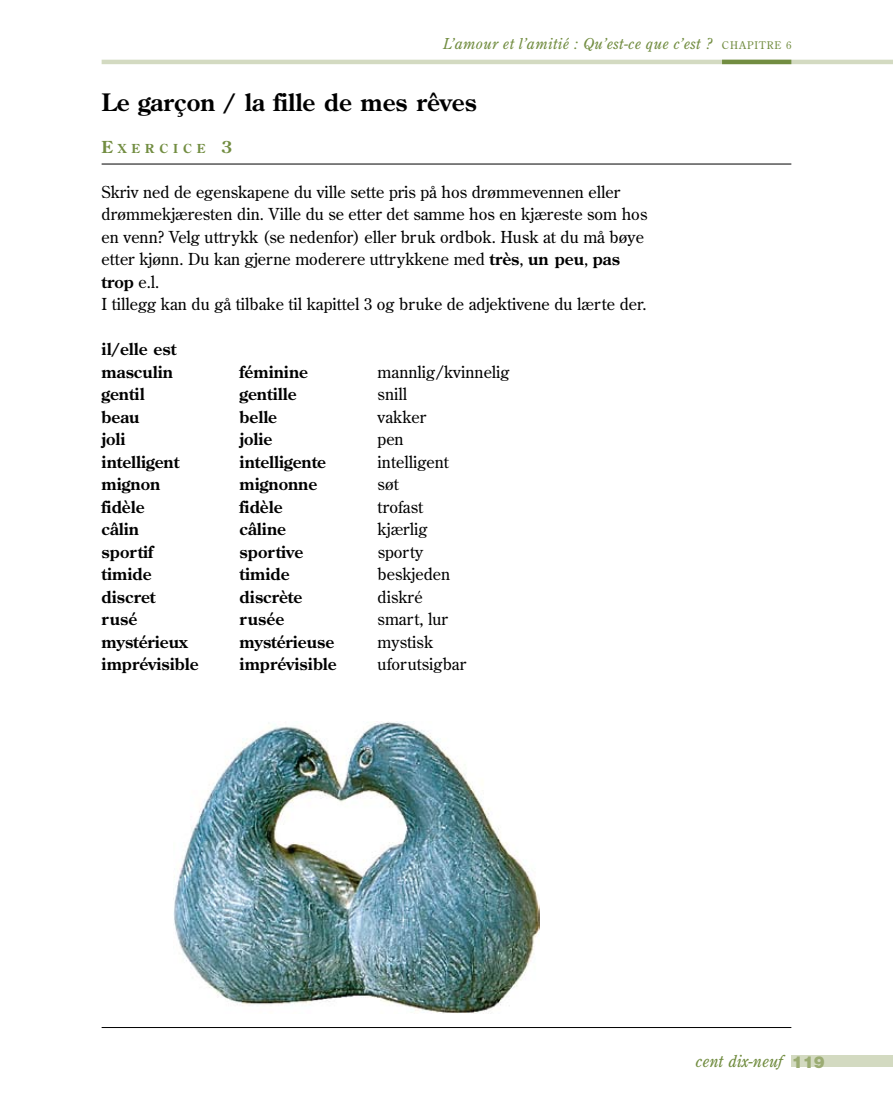
<style>
.page{position:relative;width:893px;height:1106px;background:#fff}
.page>*{position:absolute;margin:0;border:0;box-sizing:border-box;transform-origin:0 0}
.t1{font:700 24px "Century Old Style Std";color:#000}
.t2{font:16.5px/22.5px "Century Old Style Std";color:#000}
.t3{font:700 16.5px/22.5px "Century Old Style Std";color:#000}
.t4{font:italic 16.5px "Century Old Style Std";color:#728d41}
.t5{font:900 16.5px "Helvetica Neue";color:#9bac73}
.t6{font:italic 15px "Century Old Style Std";letter-spacing:.025em;color:#728d41}
.t7{font:700 12.3px "Century Old Style Std";letter-spacing:.4em;color:#728d41}
.s1{font-style:normal;font-size:10.5px}
.s2{font-size:16.5px}
.s3{font-weight:700}
</style>
<div class="page">
<hr style="left:102px;top:60px;width:791px;height:4px;background:#d3dac1">
<div style="left:791px;top:1055px;width:102px;height:11px;background:#d3dac1"></div>
<hr style="left:722px;top:60px;width:69px;height:4px;background:#728d41">
<hr style="left:102px;top:164px;width:689px;height:1px;background:#000">
<hr style="left:102px;top:1027px;width:689px;height:1px;background:#000">
<img style="left:173px;top:721px;width:367px;height:292px">
<p class="t6" style="left:443px;top:34px;width:350px">L’amour et l’amitié : Qu’est-ce que c’est ? <span class="s1">CHAPITRE 6</span></p>
<h1 class="t1" style="left:102px;top:86px;width:377px">Le garçon / la fille de mes rêves</h1>
<p class="t7" style="left:102px;top:140px;width:132px"><span class="s2">E</span>xercice <span class="s2">3</span></p>
<p class="t2" style="left:102px;top:180px;width:547px">Skriv ned de egenskapene du ville sette pris på hos drømmevennen eller drømmekjæresten din. Ville du se etter det samme hos en kjæreste som hos en venn? Velg uttrykk (se nedenfor) eller bruk ordbok. Husk at du må bøye etter kjønn. Du kan gjerne moderere uttrykkene med <span class="s3">très</span>, <span class="s3">un peu</span>, <span class="s3">pas trop</span> e.l.<br>I tillegg kan du gå tilbake til kapittel 3 og bruke de adjektivene du lærte der.</p>
<p class="t3" style="left:102px;top:337px;width:76px">il/elle est masculin</p>
<p class="t3" style="left:240px;top:360px;width:70px">féminine</p>
<p class="t2" style="left:378px;top:360px;width:134px">mannlig/kvinnelig</p>
<p class="t3" style="left:102px;top:382px;width:45px">gentil</p>
<p class="t3" style="left:240px;top:382px;width:58px">gentille</p>
<p class="t2" style="left:378px;top:383px;width:31px">snill</p>
<p class="t3" style="left:102px;top:405px;width:39px">beau</p>
<p class="t3" style="left:240px;top:405px;width:39px">belle</p>
<p class="t2" style="left:378px;top:405px;width:50px">vakker</p>
<p class="t3" style="left:102px;top:427px;width:25px">joli</p>
<p class="t3" style="left:240px;top:427px;width:34px">jolie</p>
<p class="t2" style="left:378px;top:428px;width:28px">pen</p>
<p class="t3" style="left:102px;top:450px;width:79px">intelligent</p>
<p class="t3" style="left:240px;top:450px;width:88px">intelligente</p>
<p class="t2" style="left:378px;top:450px;width:73px">intelligent</p>
<p class="t3" style="left:102px;top:472px;width:60px">mignon</p>
<p class="t3" style="left:240px;top:472px;width:79px">mignonne</p>
<p class="t2" style="left:378px;top:473px;width:23px">søt</p>
<p class="t3" style="left:102px;top:495px;width:44px">fidèle</p>
<p class="t3" style="left:240px;top:495px;width:44px">fidèle</p>
<p class="t2" style="left:378px;top:495px;width:47px">trofast</p>
<p class="t3" style="left:102px;top:517px;width:39px">câlin</p>
<p class="t3" style="left:240px;top:517px;width:48px">câline</p>
<p class="t2" style="left:378px;top:518px;width:51px">kjærlig</p>
<p class="t3" style="left:102px;top:540px;width:53px">sportif</p>
<p class="t3" style="left:240px;top:540px;width:65px">sportive</p>
<p class="t2" style="left:378px;top:540px;width:47px">sporty</p>
<p class="t3" style="left:102px;top:562px;width:51px">timide</p>
<p class="t3" style="left:240px;top:562px;width:51px">timide</p>
<p class="t2" style="left:378px;top:563px;width:74px">beskjeden</p>
<p class="t3" style="left:102px;top:585px;width:55px">discret</p>
<p class="t3" style="left:240px;top:585px;width:64px">discrète</p>
<p class="t2" style="left:378px;top:585px;width:46px">diskré</p>
<p class="t3" style="left:102px;top:607px;width:37px">rusé</p>
<p class="t3" style="left:240px;top:607px;width:46px">rusée</p>
<p class="t2" style="left:378px;top:608px;width:72px">smart, lur</p>
<p class="t3" style="left:102px;top:630px;width:88px">mystérieux</p>
<p class="t3" style="left:240px;top:630px;width:96px">mystérieuse</p>
<p class="t2" style="left:378px;top:630px;width:57px">mystisk</p>
<p class="t3" style="left:102px;top:652px;width:99px">imprévisible</p>
<p class="t3" style="left:240px;top:652px;width:99px">imprévisible</p>
<p class="t2" style="left:378px;top:653px;width:90px">uforutsigbar</p>
<p class="t4" style="left:695px;top:1050px;width:88px">cent dix-neuf</p>
<p class="t5" style="left:792px;top:1051px;width:35px">119</p>
</div>
